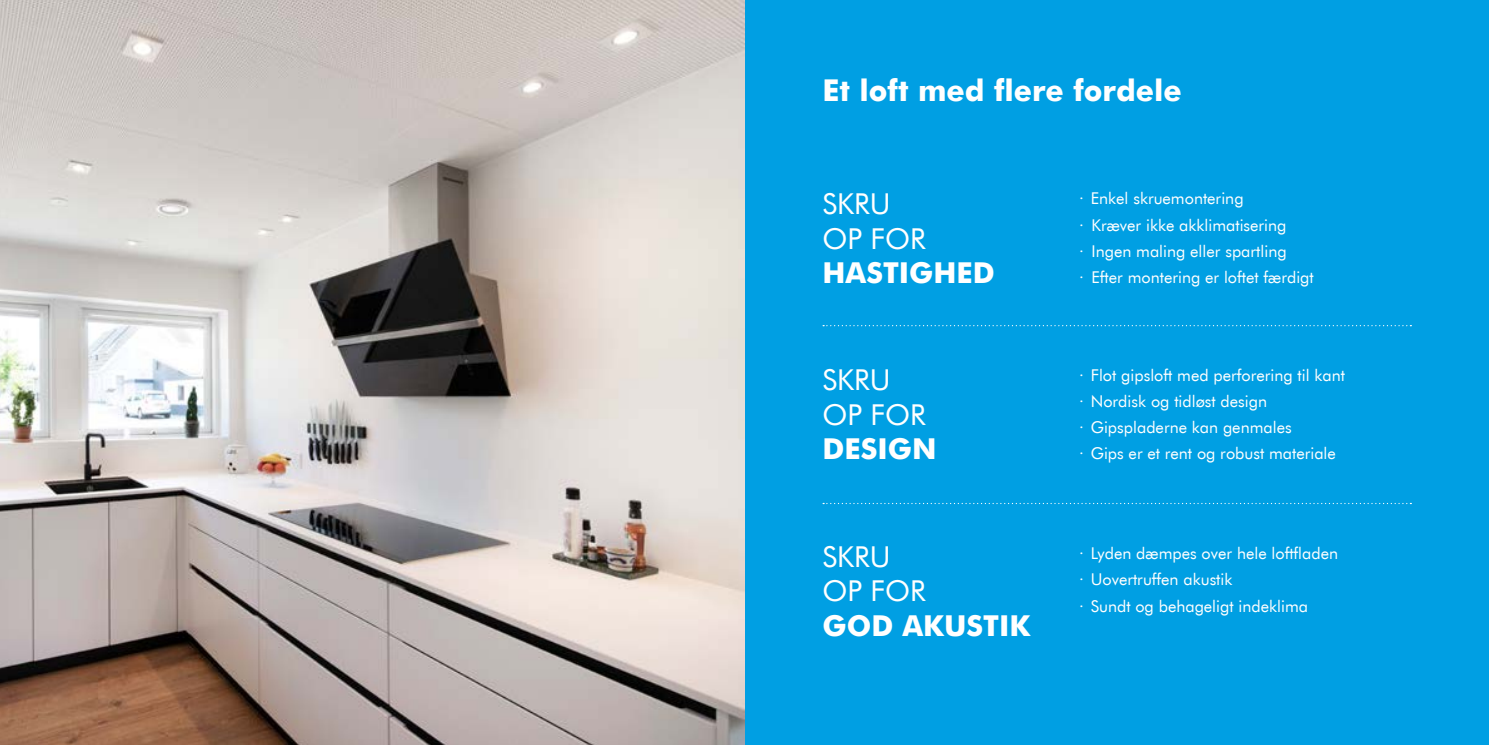
<style>
.page{position:relative;width:1489px;height:745px;background:#fff}
.page>*{position:absolute;margin:0;border:0;box-sizing:border-box;transform-origin:0 0}
.t1{font:700 30px "Futura TL";color:#fff}
.t2{font:28.75px/34.5px "Futura TL";color:#fff}
.t3{font:700 28.75px "Futura TL";color:#fff}
.t4{font:16.25px/26.2px "Futura TL";color:#fff}
</style>
<div class="page">
<div style="left:744px;top:0;width:744px;height:744px;background:#009fe3"></div>
<img style="left:0;top:0;width:744px;height:744px">
<svg style="left:823px;top:325px;width:588px;height:1px"></svg>
<svg style="left:823px;top:502px;width:588px;height:2px"></svg>
<h1 class="t1" style="left:822px;top:70px;width:361px">Et loft med flere fordele</h1>
<h2 class="t2" style="left:822px;top:185px;width:105px">SKRU<br>OP FOR</h2>
<h2 class="t3" style="left:822px;top:253px;width:174px">HASTIGHED</h2>
<h2 class="t2" style="left:822px;top:361px;width:105px">SKRU<br>OP FOR</h2>
<h2 class="t3" style="left:822px;top:429px;width:116px">DESIGN</h2>
<h2 class="t2" style="left:822px;top:537px;width:105px">SKRU<br>OP FOR</h2>
<h2 class="t3" style="left:822px;top:605px;width:209px">GOD AKUSTIK</h2>
<p class="t4" style="left:1078px;top:184px;width:236px">· Enkel skruemontering<br>· Kræver ikke akklimatisering<br>· Ingen maling eller spartling<br>· Efter montering er loftet færdigt</p>
<p class="t4" style="left:1078px;top:360px;width:267px">· Flot gipsloft med perforering til kant · Nordisk og tidløst design<br>· Gipspladerne kan genmales<br>· Gips er et rent og robust materiale</p>
<p class="t4" style="left:1078px;top:539px;width:260px">· Lyden dæmpes over hele loftfladen · Uovertruffen akustik<br>· Sundt og behageligt indeklima</p>
</div>
